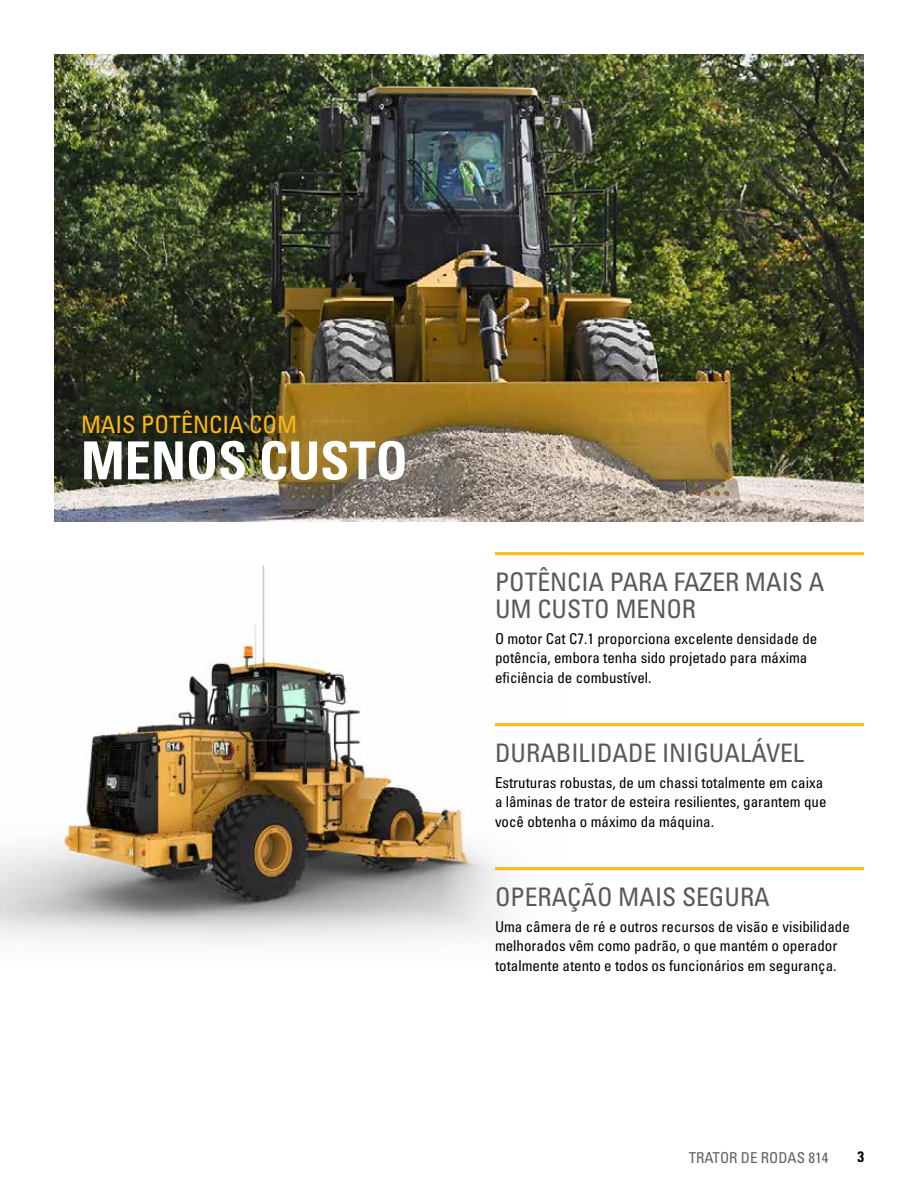
<style>
.page{position:relative;width:918px;height:1188px;background:#fff}
.page>*{position:absolute;margin:0;border:0;box-sizing:border-box;transform-origin:0 0}
.Headline_large_white{font:700 condensed 52.5px "Univers LT Std";color:#fff}
.Headline_gray_with_y{font:condensed 25.5px/27px "Univers LTCYR 57";color:#58595b}
.Headline_small_yello{font:condensed 24px "Univers LTCYR 57";color:#fdba12}
.Body_copy{font:condensed 15px/19.5px "Univers LTCYR 57";color:#000}
.t1{font:condensed 15px "Univers LTCYR 57";color:#5e6263}
.t2{font:700 condensed 15px "Univers LT Std";color:#000}
</style>
<div class="page">
<img style="left:0;top:565px;width:575px;height:377px">
<img style="left:54px;top:54px;width:810px;height:468px">
<hr style="left:495px;top:552px;width:369px;height:3px;background:#fdba12">
<hr style="left:495px;top:723px;width:369px;height:3px;background:#fdba12">
<hr style="left:495px;top:867px;width:369px;height:3px;background:#fdba12">
<p class="Headline_small_yello" style="left:81px;top:409px;width:218px">MAIS POTÊNCIA COM</p>
<p class="Headline_large_white" style="left:81px;top:428px;width:328px">MENOS CUSTO</p>
<p class="Headline_gray_with_y" style="left:495px;top:568px;width:331px">POTÊNCIA PARA FAZER MAIS A<br>UM CUSTO MENOR</p>
<p class="Body_copy" style="left:495px;top:628px;width:324px">O motor Cat C7.1 proporciona excelente densidade de potência, embora tenha sido projetado para máxima eficiência de combustível.</p>
<p class="Headline_gray_with_y" style="left:495px;top:739px;width:311px">DURABILIDADE INIGUALÁVEL</p>
<p class="Body_copy" style="left:495px;top:772px;width:333px">Estruturas robustas, de um chassi totalmente em caixa a lâminas de trator de esteira resilientes, garantem que você obtenha o máximo da máquina.</p>
<p class="Headline_gray_with_y" style="left:495px;top:883px;width:276px">OPERAÇÃO MAIS SEGURA</p>
<p class="Body_copy" style="left:495px;top:916px;width:356px">Uma câmera de ré e outros recursos de visão e visibilidade melhorados vêm como padrão, o que mantém o operador totalmente atento e todos os funcionários em segurança.</p>
<p class="t1" style="left:689px;top:1148px;width:141px">TRATOR DE RODAS 814</p>
<p class="t2" style="left:857px;top:1147px;width:8px">3</p>
</div>
